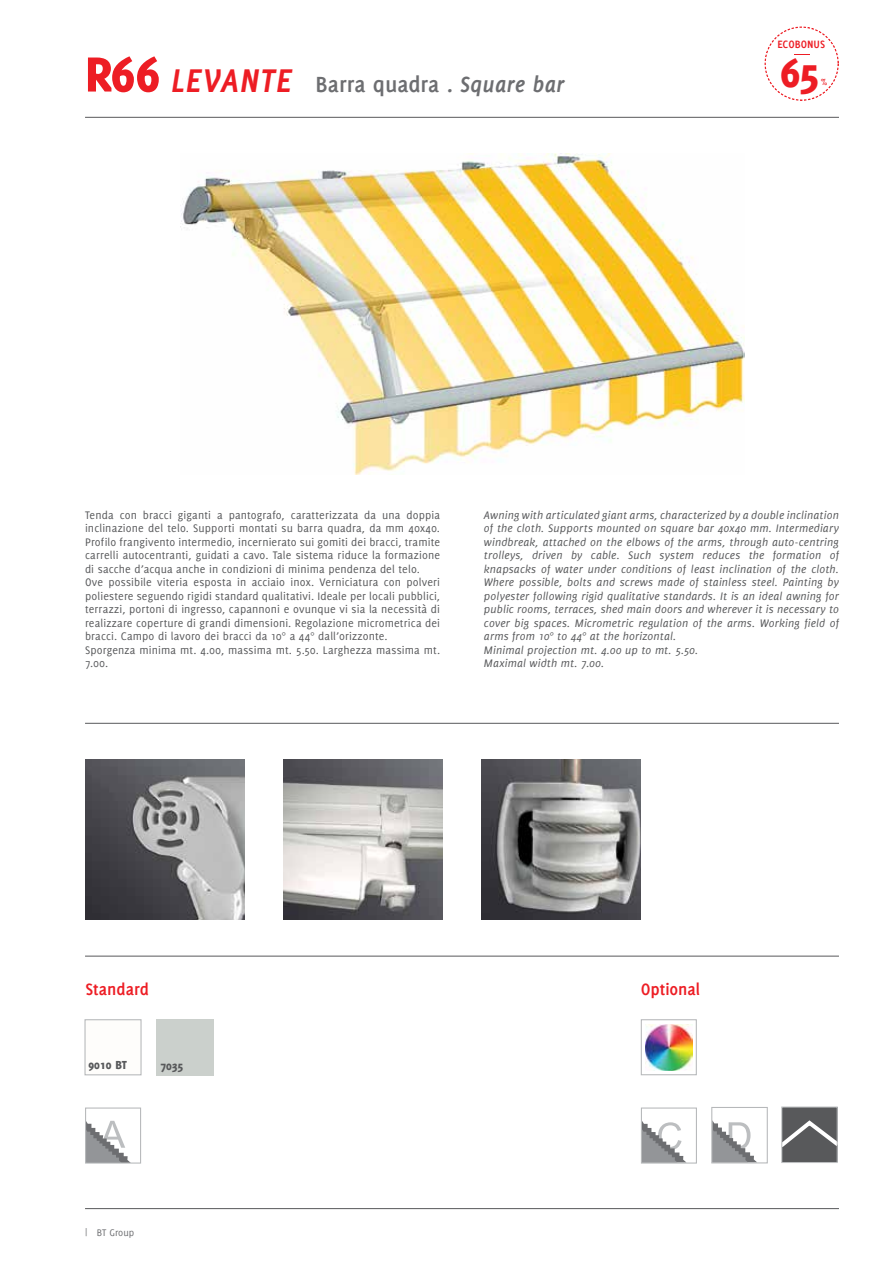
<style>
.page{position:relative;width:893px;height:1263px;background:#fff}
.page>*{position:absolute;margin:0;border:0;box-sizing:border-box;transform-origin:0 0}
.t1{font:800 44.4px "Delicious";color:#ed1d24}
.t2{font:700 24px "Delicious";color:#6d6e71}
.t3{font:700 18px "Delicious";color:#ed1d24}
.t4{font:800 12.75px "Delicious";color:#58595b}
.t5{font:12px/13.5px "Delicious";letter-spacing:.01em;color:#58595b}
.t6{font:italic 12px/13.5px "Delicious";letter-spacing:.015em;color:#58595b}
.t7{font:700 11.7px "Delicious";color:#ed1d24}
.t8{font:10.5px "Delicious";color:#6d6e71}
.t9{font:9.75px "Delicious Small Caps";color:#ed1d24}
.s1{font-weight:800;font-size:54px;color:#ed1d24}
.s2{font-style:italic;font-size:36px;color:#ed1d24}
.s3{font-style:italic}
</style>
<div class="page">
<hr style="left:85px;top:1208px;width:754px;height:1px;background:#58595b">
<hr style="left:85px;top:117px;width:754px;height:1px;background:#58595b">
<img style="left:180px;top:153px;width:564px;height:322px">
<img style="left:85px;top:760px;width:160px;height:160px">
<img style="left:283px;top:760px;width:160px;height:160px">
<img style="left:481px;top:760px;width:160px;height:160px">
<div style="left:156px;top:1019px;width:57px;height:56px;background:#cbd0cc"></div>
<svg style="left:87px;top:1120px;width:42px;height:41px"></svg>
<div style="left:85px;top:1107px;width:56px;height:56px;border:1px solid #b6b8ba"></div>
<img style="left:645px;top:1024px;width:47px;height:46px">
<div style="left:641px;top:1019px;width:56px;height:56px;border:1px solid #b6b8ba"></div>
<div style="left:782px;top:1107px;width:55px;height:55px;background:#58595b"></div>
<svg style="left:783px;top:1120px;width:53px;height:27px"></svg>
<div style="left:781px;top:1106px;width:57px;height:57px;border:1px solid #bcbec0"></div>
<svg style="left:643px;top:1122px;width:42px;height:39px"></svg>
<div style="left:641px;top:1107px;width:56px;height:56px;border:1px solid #b6b8ba"></div>
<svg style="left:713px;top:1121px;width:43px;height:40px"></svg>
<div style="left:711px;top:1107px;width:57px;height:56px;border:1px solid #b6b8ba"></div>
<hr style="left:85px;top:723px;width:754px;height:1px;background:#58595b">
<hr style="left:85px;top:956px;width:754px;height:1px;background:#58595b">
<div style="left:84px;top:1019px;width:58px;height:56px;background:#fefdfb;border:1px solid #b6b8ba"></div>
<svg style="left:764px;top:26px;width:75px;height:75px"></svg>
<h2 class="t2" style="left:85px;top:70px;width:481px"><span class="s1">R66</span> <span class="s2">LEVANTE</span> Barra quadra . <span class="s3">Square bar</span></h2>
<p class="t7" style="left:777px;top:38px;width:49px">ECOBONUS</p>
<h1 class="t1" style="left:780px;top:46px;width:41px">65</h1>
<p class="t9" style="left:821px;top:76px;width:8px">%</p>
<p class="t5" style="left:85px;top:508px;width:357px">Tenda con bracci giganti a pantografo, caratterizzata da una doppia inclinazione del telo. Supporti montati su barra quadra, da mm 40x40.<br>Profilo frangivento intermedio, incernierato sui gomiti dei bracci, tramite carrelli autocentranti, guidati a cavo. Tale sistema riduce la formazione di sacche d’acqua anche in condizioni di minima pendenza del telo.<br>Ove possibile viteria esposta in acciaio inox. Verniciatura con polveri poliestere seguendo rigidi standard qualitativi. Ideale per locali pubblici, terrazzi, portoni di ingresso, capannoni e ovunque vi sia la necessità di realizzare coperture di grandi dimensioni. Regolazione micrometrica dei bracci. Campo di lavoro dei bracci da 10° a 44° dall’orizzonte.<br>Sporgenza minima mt. 4.00, massima mt. 5.50. Larghezza massima mt.<br>7.00.</p>
<p class="t6" style="left:484px;top:508px;width:357px">Awning with articulated giant arms, characterized by a double inclination of the cloth. Supports mounted on square bar 40x40 mm. Intermediary windbreak, attached on the elbows of the arms, through auto-centring trolleys, driven by cable. Such system reduces the formation of knapsacks of water under conditions of least inclination of the cloth.<br>Where possible, bolts and screws made of stainless steel. Painting by polyester following rigid qualitative standards. It is an ideal awning for public rooms, terraces, shed main doors and wherever it is necessary to cover big spaces. Micrometric regulation of the arms. Working field of arms from 10° to 44° at the horizontal.<br>Minimal projection mt. 4.00 up to mt. 5.50.<br>Maximal width mt. 7.00.</p>
<h3 class="t3" style="left:86px;top:978px;width:65px">Standard</h3>
<p class="t4" style="left:88px;top:1058px;width:40px">9010 BT</p>
<p class="t4" style="left:160px;top:1058px;width:25px">7035</p>
<p class="t8" style="left:85px;top:1227px;width:51px">| BT Group</p>
<h3 class="t3" style="left:641px;top:978px;width:61px">Optional</h3>
</div>
